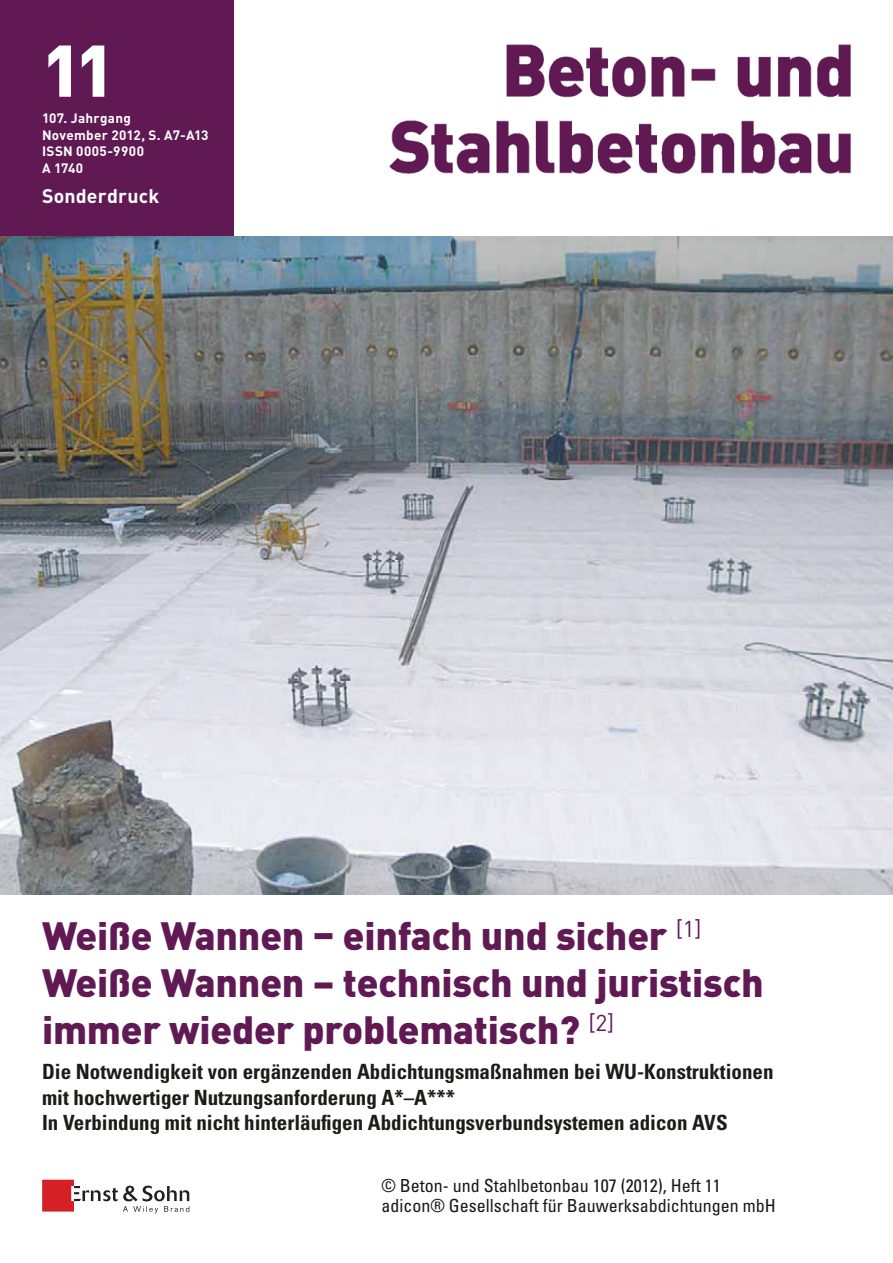
<style>
.page{position:relative;width:893px;height:1263px;background:#fff}
.page>*{position:absolute;margin:0;border:0;box-sizing:border-box;transform-origin:0 0}
.t1{font:900 72px "DINOT";color:#fff}
.t2{font:900 39px/46.8px "DINOT";letter-spacing:-.005em;color:#601953}
.t3{font:700 condensed 21px/25.2px "Univers LT Std";color:#1c1c1a}
.t4{font:700 19.5px "DINOT";letter-spacing:.01em;color:#fff}
.t5{font:condensed 18px/19.5px "Univers LT Std";color:#181917}
.t6{font:700 13.5px/16.5px "DINOT";letter-spacing:.02em;color:#fff}
</style>
<div class="page">
<div style="left:0;top:0;width:233px;height:236px;background:#601953"></div>
<svg style="left:42px;top:1180px;width:147px;height:34px"></svg>
<img style="left:0;top:236px;width:892px;height:659px">
<img style="left:389px;top:44px;width:462px;height:130px">
<h1 class="t1" style="left:42px;top:30px;width:74px">11</h1>
<p class="t6" style="left:42px;top:112px;width:168px">107. Jahrgang<br>November 2012, S. A7-A13<br>ISSN 0005-9900<br>A 1740</p>
<p class="t4" style="left:42px;top:189px;width:119px">Sonderdruck</p>
<h2 class="t2" style="left:42px;top:913px;width:723px">Weiße Wannen – einfach und sicher <sup>[1]<br></sup>Weiße Wannen – technisch und juristisch immer wieder problematisch? <sup>[2]</sup></h2>
<p class="t3" style="left:42px;top:1060px;width:733px">Die Notwendigkeit von ergänzenden Abdichtungsmaßnahmen bei WU-Konstruktionen mit hochwertiger Nutzungsanforderung A*–A***<br>In Verbindung mit nicht hinterläufigen Abdichtungsverbundsystemen adicon AVS</p>
<p class="t5" style="left:381px;top:1177px;width:396px">© Beton- und Stahlbetonbau 107 (2012), Heft 11 adicon® Gesellschaft für Bauwerksabdichtungen mbH</p>
</div>
